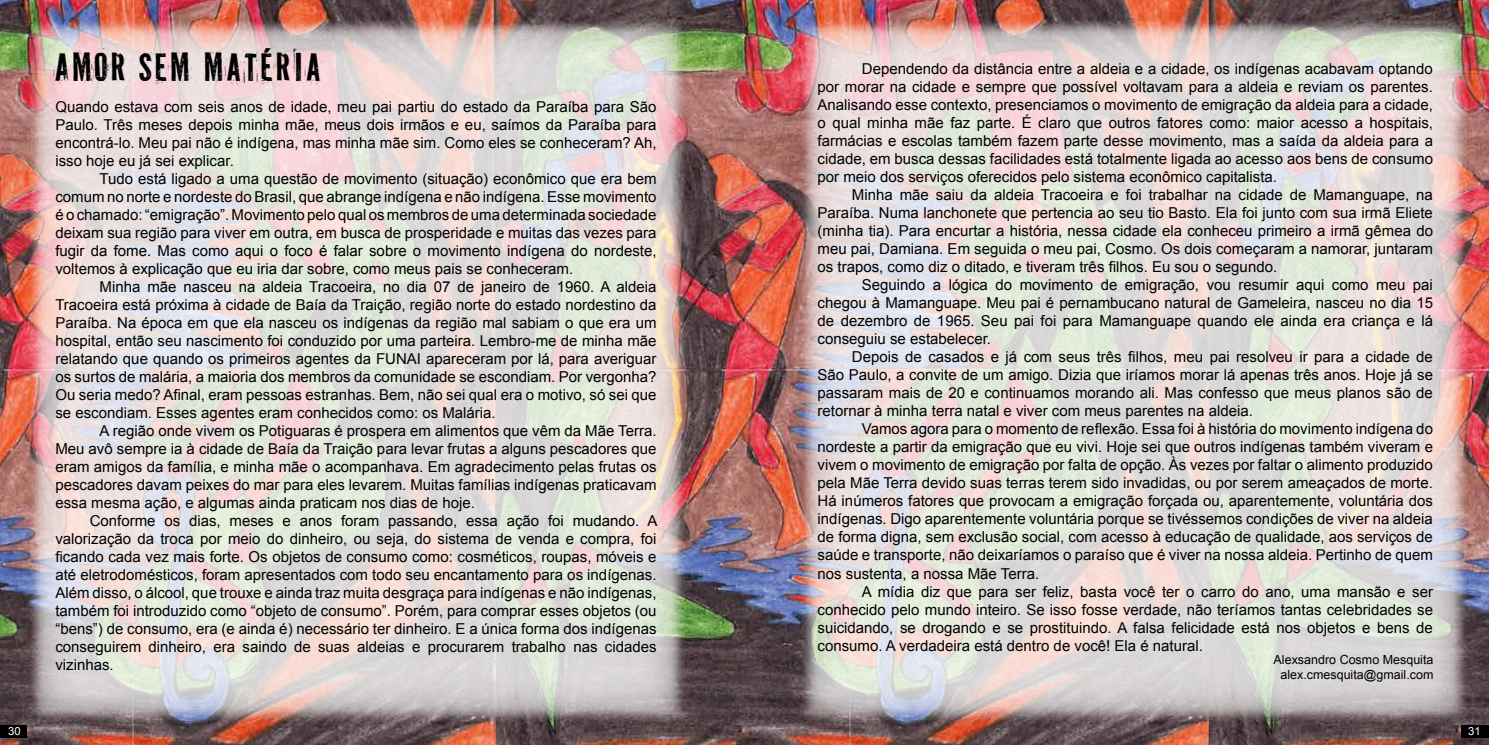
<style>
.page{position:relative;width:1489px;height:745px;background:#fff}
.page>*{position:absolute;margin:0;border:0;box-sizing:border-box;transform-origin:0 0}
.t1{font:37.5px "PF Fuel Pro";color:#000}
.t2{font:15px/18px "Arial";color:#000;text-align:justify}
.t3{font:12.5px/15px "Arial";color:#000;text-align:center}
.t4{font:11.25px "Arial";color:#fff}
</style>
<div class="page">
<img style="left:0;top:0;width:1488px;height:744px">
<img style="left:780px;top:18px;width:708px;height:708px">
<img style="left:17px;top:18px;width:699px;height:708px">
<div style="left:0;top:724px;width:27px;height:12px;background:#000"></div>
<div style="left:1460px;top:724px;width:28px;height:12px;background:#000"></div>
<h1 class="t1" style="left:54px;top:40px;width:269px">AMOR SEM MATÉRIA</h1>
<p class="t2" style="left:55px;top:97px;width:602px">Quando estava com seis anos de idade, meu pai partiu do estado da Paraíba para São Paulo. Três meses depois minha mãe, meus dois irmãos e eu, saímos da Paraíba para encontrá-lo. Meu pai não é indígena, mas minha mãe sim. Como eles se conheceram? Ah, isso hoje eu já sei explicar.</p>
<p class="t2" style="left:55px;top:169px;width:602px;text-indent:44px">Tudo está ligado a uma questão de movimento (situação) econômico que era bem comum no norte e nordeste do Brasil, que abrange indígena e não indígena. Esse movimento é o chamado: “emigração”. Movimento pelo qual os membros de uma determinada sociedade deixam sua região para viver em outra, em busca de prosperidade e muitas das vezes para fugir da fome. Mas como aqui o foco é falar sobre o movimento indígena do nordeste, voltemos à explicação que eu iria dar sobre, como meus pais se conheceram.</p>
<p class="t2" style="left:55px;top:277px;width:602px;text-indent:44px">Minha mãe nasceu na aldeia Tracoeira, no dia 07 de janeiro de 1960. A aldeia Tracoeira está próxima à cidade de Baía da Traição, região norte do estado nordestino da Paraíba. Na época em que ela nasceu os indígenas da região mal sabiam o que era um hospital, então seu nascimento foi conduzido por uma parteira. Lembro-me de minha mãe relatando que quando os primeiros agentes da FUNAI apareceram por lá, para averiguar os surtos de malária, a maioria dos membros da comunidade se escondiam. Por vergonha?<br>Ou seria medo? Afinal, eram pessoas estranhas. Bem, não sei qual era o motivo, só sei que se escondiam. Esses agentes eram conhecidos como: os Malária.</p>
<p class="t2" style="left:55px;top:421px;width:602px;text-indent:44px">A região onde vivem os Potiguaras é prospera em alimentos que vêm da Mãe Terra.<br>Meu avô sempre ia à cidade de Baía da Traição para levar frutas a alguns pescadores que eram amigos da família, e minha mãe o acompanhava. Em agradecimento pelas frutas os pescadores davam peixes do mar para eles levarem. Muitas famílias indígenas praticavam essa mesma ação, e algumas ainda praticam nos dias de hoje.</p>
<p class="t2" style="left:55px;top:511px;width:603px;text-indent:34px">Conforme os dias, meses e anos foram passando, essa ação foi mudando. A valorização da troca por meio do dinheiro, ou seja, do sistema de venda e compra, foi ficando cada vez mais forte. Os objetos de consumo como: cosméticos, roupas, móveis e até eletrodomésticos, foram apresentados com todo seu encantamento para os indígenas.<br>Além disso, o álcool, que trouxe e ainda traz muita desgraça para indígenas e não indígenas, também foi introduzido como “objeto de consumo”. Porém, para comprar esses objetos (ou “bens”) de consumo, era (e ainda é) necessário ter dinheiro. E a única forma dos indígenas conseguirem dinheiro, era saindo de suas aldeias e procurarem trabalho nas cidades vizinhas.</p>
<p class="t2" style="left:817px;top:59px;width:617px;text-indent:44px">Dependendo da distância entre a aldeia e a cidade, os indígenas acabavam optando por morar na cidade e sempre que possível voltavam para a aldeia e reviam os parentes.<br>Analisando esse contexto, presenciamos o movimento de emigração da aldeia para a cidade, o qual minha mãe faz parte. É claro que outros fatores como: maior acesso a hospitais, farmácias e escolas também fazem parte desse movimento, mas a saída da aldeia para a cidade, em busca dessas facilidades está totalmente ligada ao acesso aos bens de consumo por meio dos serviços oferecidos pelo sistema econômico capitalista.</p>
<p class="t2" style="left:817px;top:185px;width:617px;text-indent:34px">Minha mãe saiu da aldeia Tracoeira e foi trabalhar na cidade de Mamanguape, na Paraíba. Numa lanchonete que pertencia ao seu tio Basto. Ela foi junto com sua irmã Eliete (minha tia). Para encurtar a história, nessa cidade ela conheceu primeiro a irmã gêmea do meu pai, Damiana. Em seguida o meu pai, Cosmo. Os dois começaram a namorar, juntaram os trapos, como diz o ditado, e tiveram três filhos. Eu sou o segundo.</p>
<p class="t2" style="left:817px;top:275px;width:617px;text-indent:44px">Seguindo a lógica do movimento de emigração, vou resumir aqui como meu pai chegou à Mamanguape. Meu pai é pernambucano natural de Gameleira, nasceu no dia 15 de dezembro de 1965. Seu pai foi para Mamanguape quando ele ainda era criança e lá conseguiu se estabelecer.</p>
<p class="t2" style="left:817px;top:347px;width:617px;text-indent:34px">Depois de casados e já com seus três filhos, meu pai resolveu ir para a cidade de São Paulo, a convite de um amigo. Dizia que iríamos morar lá apenas três anos. Hoje já se passaram mais de 20 e continuamos morando ali. Mas confesso que meus planos são de retornar à minha terra natal e viver com meus parentes na aldeia.</p>
<p class="t2" style="left:817px;top:419px;width:617px;text-indent:44px">Vamos agora para o momento de reflexão. Essa foi à história do movimento indígena do nordeste a partir da emigração que eu vivi. Hoje sei que outros indígenas também viveram e vivem o movimento de emigração por falta de opção. Às vezes por faltar o alimento produzido pela Mãe Terra devido suas terras terem sido invadidas, ou por serem ameaçados de morte.<br>Há inúmeros fatores que provocam a emigração forçada ou, aparentemente, voluntária dos indígenas. Digo aparentemente voluntária porque se tivéssemos condições de viver na aldeia de forma digna, sem exclusão social, com acesso à educação de qualidade, aos serviços de saúde e transporte, não deixaríamos o paraíso que é viver na nossa aldeia. Pertinho de quem nos sustenta, a nossa Mãe Terra.</p>
<p class="t2" style="left:817px;top:581px;width:617px;text-indent:44px">A mídia diz que para ser feliz, basta você ter o carro do ano, uma mansão e ser conhecido pelo mundo inteiro. Se isso fosse verdade, não teríamos tantas celebridades se suicidando, se drogando e se prostituindo. A falsa felicidade está nos objetos e bens de consumo. A verdadeira está dentro de você! Ela é natural.</p>
<p class="t3" style="left:1273px;top:651px;width:161px">Alexsandro Cosmo Mesquita alex.cmesquita@gmail.com</p>
<p class="t4" style="left:8px;top:723px;width:14px">30</p>
<p class="t4" style="left:1467px;top:723px;width:14px">31</p>
</div>
